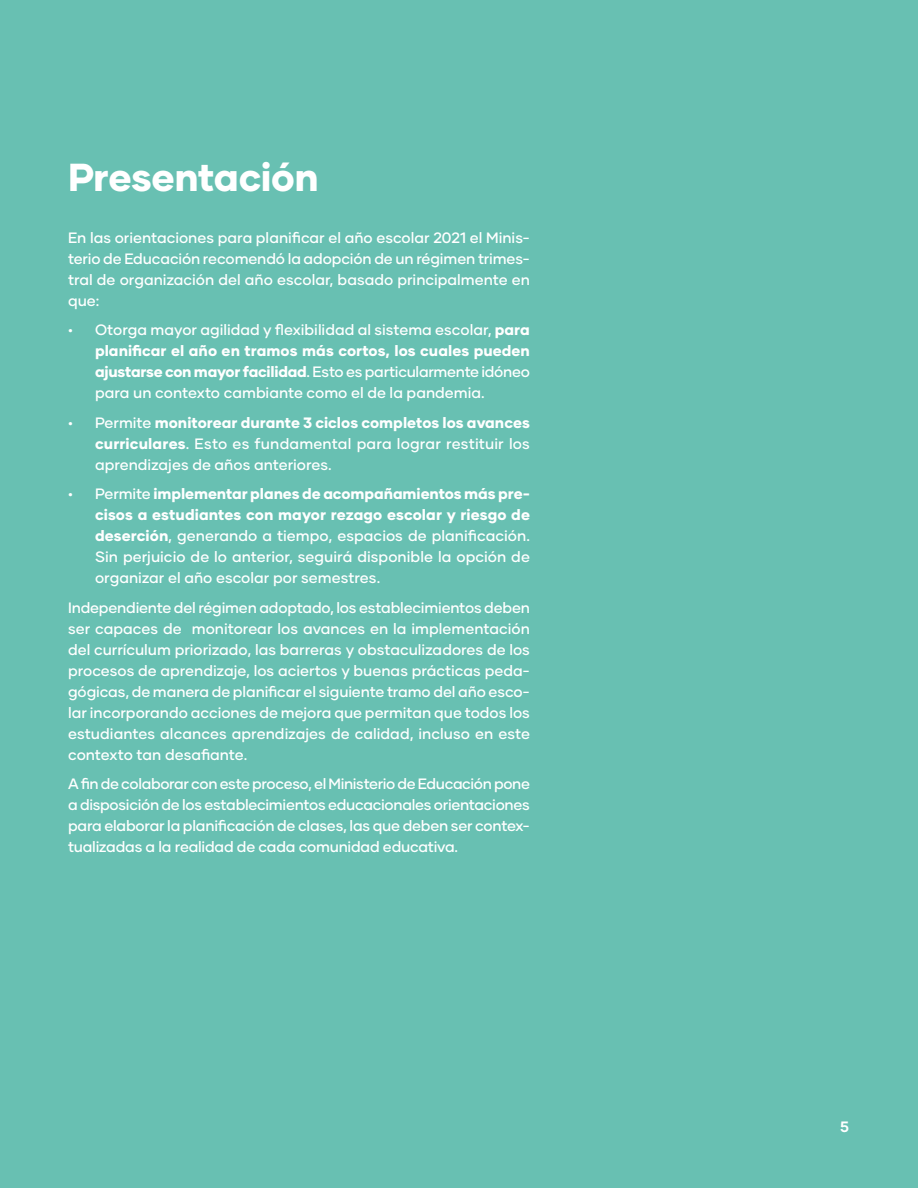
<style>
.page{position:relative;width:918px;height:1188px;background:#fff}
.page>*{position:absolute;margin:0;border:0;box-sizing:border-box;transform-origin:0 0}
.t1{font:800 39px "Gilmer";letter-spacing:-.01em;color:#fff}
.t2{font:500 15px/21px "Gilmer";color:#fff;text-align:justify}
.t3{font:700 15px "Gilmer";color:#fff}
.s1{font-weight:800}
</style>
<div class="page">
<div style="left:1px;top:1px;width:917px;height:1187px;background:#68c0b2"></div>
<h1 class="t1" style="left:68px;top:153px;width:252px">Presentación</h1>
<p class="t2" style="left:68px;top:227px;width:464px">En las orientaciones para planificar el año escolar 2021 el Minis&shy;terio de Educación recomendó la adopción de un régimen trimes&shy;tral de organización del año escolar, basado principalmente en que:</p>
<p class="t2" style="left:95px;top:320px;width:436px;text-indent:-27px">• Otorga mayor agilidad y flexibilidad al sistema escolar, <span class="s1">para planificar el año en tramos más cortos, los cuales pueden ajustarse con mayor facilidad</span>. Esto es particularmente idóneo para un contexto cambiante como el de la pandemia.</p>
<p class="t2" style="left:95px;top:412px;width:436px;text-indent:-27px">• Permite <span class="s1">monitorear durante 3 ciclos completos los avances curriculares</span>. Esto es fundamental para lograr restituir los aprendizajes de años anteriores.</p>
<p class="t2" style="left:95px;top:484px;width:436px;text-indent:-27px">• Permite <span class="s1">implementar planes de acompañamientos más pre&shy;cisos a estudiantes con mayor rezago escolar y riesgo de deserción</span>, generando a tiempo, espacios de planificación.<br>Sin perjuicio de lo anterior, seguirá disponible la opción de organizar el año escolar por semestres.</p>
<p class="t2" style="left:68px;top:597px;width:463px">Independiente del régimen adoptado, los establecimientos deben ser capaces de monitorear los avances en la implementación del currículum priorizado, las barreras y obstaculizadores de los procesos de aprendizaje, los aciertos y buenas prácticas peda&shy;gógicas, de manera de planificar el siguiente tramo del año esco&shy;lar incorporando acciones de mejora que permitan que todos los estudiantes alcances aprendizajes de calidad, incluso en este contexto tan desafiante.</p>
<p class="t2" style="left:68px;top:774px;width:463px">A fin de colaborar con este proceso, el Ministerio de Educación pone a disposición de los establecimientos educacionales orientaciones para elaborar la planificación de clases, las que deben ser contex&shy;tualizadas a la realidad de cada comunidad educativa.</p>
<p class="t3" style="left:840px;top:1118px;width:10px">5</p>
</div>
